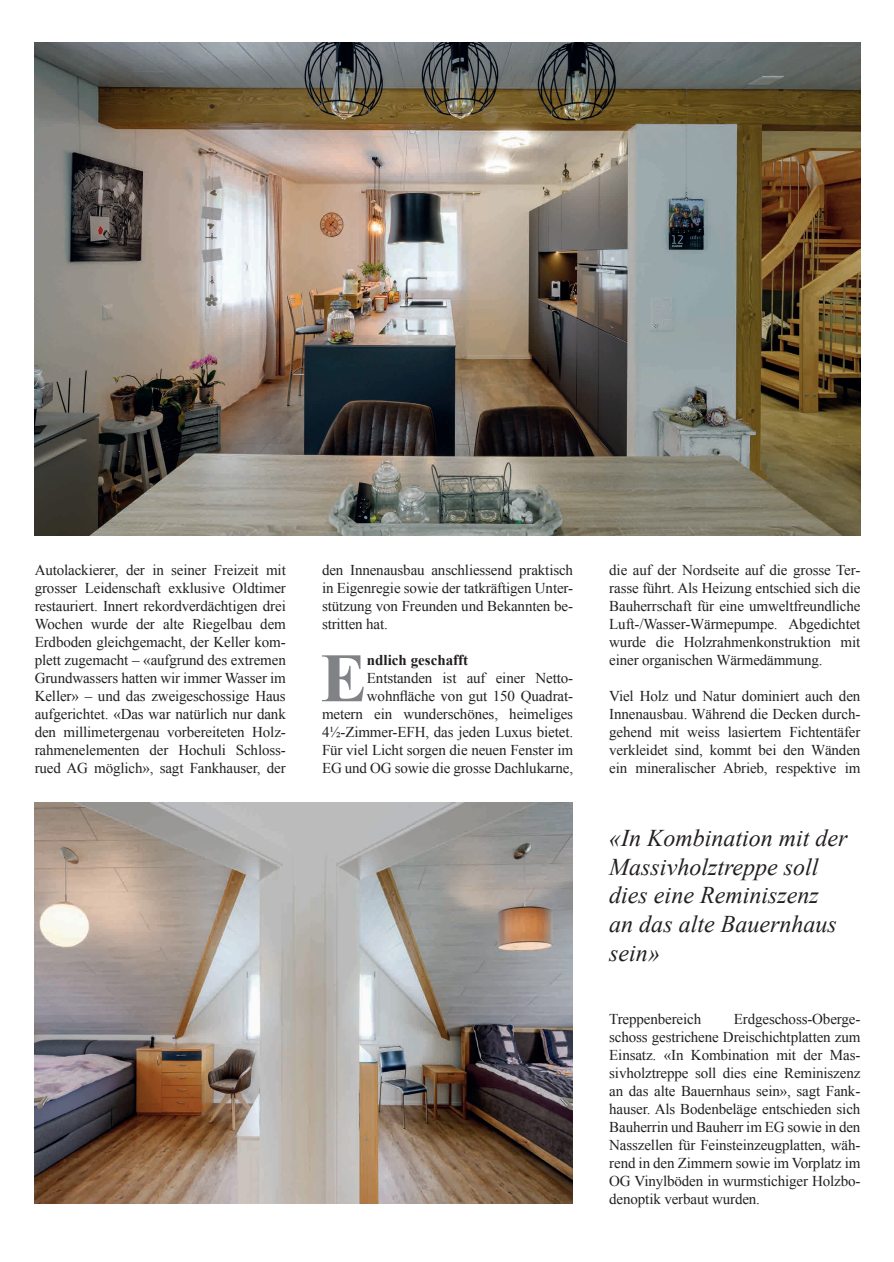
<style>
.page{position:relative;width:894px;height:1262px;background:#fff}
.page>*{position:absolute;margin:0;border:0;box-sizing:border-box;transform-origin:0 0}
.t1{font:700 69.3px "Times New Roman";color:#808285}
.t2{font:italic 24px/28.8px "Times New Roman";color:#231f20}
.t3{font:15px/18px "Times New Roman";letter-spacing:-.01em;color:#231f20;text-align:justify}
.t4{font:700 15px "Times New Roman";color:#231f20}
</style>
<div class="page">
<img style="left:35px;top:43px;width:825px;height:492px">
<img style="left:35px;top:803px;width:537px;height:400px">
<p class="t3" style="left:35px;top:561px;width:252px">Autolackierer, der in seiner Freizeit mit grosser Leidenschaft exklusive Oldtimer restauriert. Innert rekordverdächtigen drei Wochen wurde der alte Riegelbau dem Erdboden gleichgemacht, der Keller kom&shy;plett zugemacht – «aufgrund des extremen Grundwassers hatten wir immer Wasser im Keller» – und das zweigeschossige Haus aufgerichtet. «Das war natürlich nur dank den millimetergenau vorbereiteten Holz&shy;rahmenelementen der Hochuli Schloss&shy;rued AG möglich», sagt Fankhauser, der</p>
<p class="t3" style="left:322px;top:561px;width:252px">den Innenausbau anschliessend praktisch in Eigenregie sowie der tatkräftigen Unter&shy;stützung von Freunden und Bekannten be&shy;stritten hat.</p>
<h1 class="t1" style="left:320px;top:630px;width:48px">E</h1>
<p class="t4" style="left:367px;top:650px;width:103px">ndlich geschafft</p>
<p class="t3" style="left:322px;top:669px;width:252px;text-align:right">Entstanden ist auf einer Netto&shy;wohnfläche von gut 150 Quadrat-<br>metern ein wunderschönes, heimeliges 4½-Zimmer-EFH, das jeden Luxus bietet.<br>Für viel Licht sorgen die neuen Fenster im EG und OG sowie die grosse Dachlukarne,</p>
<p class="t3" style="left:609px;top:561px;width:252px">die auf der Nordseite auf die grosse Ter&shy;rasse führt. Als Heizung entschied sich die Bauherrschaft für eine umweltfreundliche Luft-/Wasser-Wärmepumpe. Abgedichtet wurde die Holzrahmenkonstruktion mit einer organischen Wärmedämmung.</p>
<p class="t3" style="left:609px;top:687px;width:252px">Viel Holz und Natur dominiert auch den Innenausbau. Während die Decken durch&shy;gehend mit weiss lasiertem Fichtentäfer verkleidet sind, kommt bei den Wänden ein mineralischer Abrieb, respektive im</p>
<h2 class="t2" style="left:609px;top:823px;width:240px">«In Kombination mit der<br>Massivholztreppe soll dies eine Reminiszenz an das alte Bauernhaus sein»</h2>
<p class="t3" style="left:609px;top:1009px;width:252px;text-indent:124px">Erdgeschoss-Oberge&shy;schoss gestrichene Dreischichtplatten zum Einsatz. «In Kombination mit der Mas&shy;sivholztreppe soll dies eine Reminiszenz an das alte Bauernhaus sein», sagt Fank&shy;hauser. Als Bodenbeläge entschieden sich Bauherrin und Bauherr im EG sowie in den Nasszellen für Feinsteinzeugplatten, wäh&shy;rend in den Zimmern sowie im Vorplatz im OG Vinylböden in wurmstichiger Holzbo&shy;denoptik verbaut wurden.</p>
<p class="t3" style="left:609px;top:1009px;width:93px">Treppenbereich</p>
</div>
